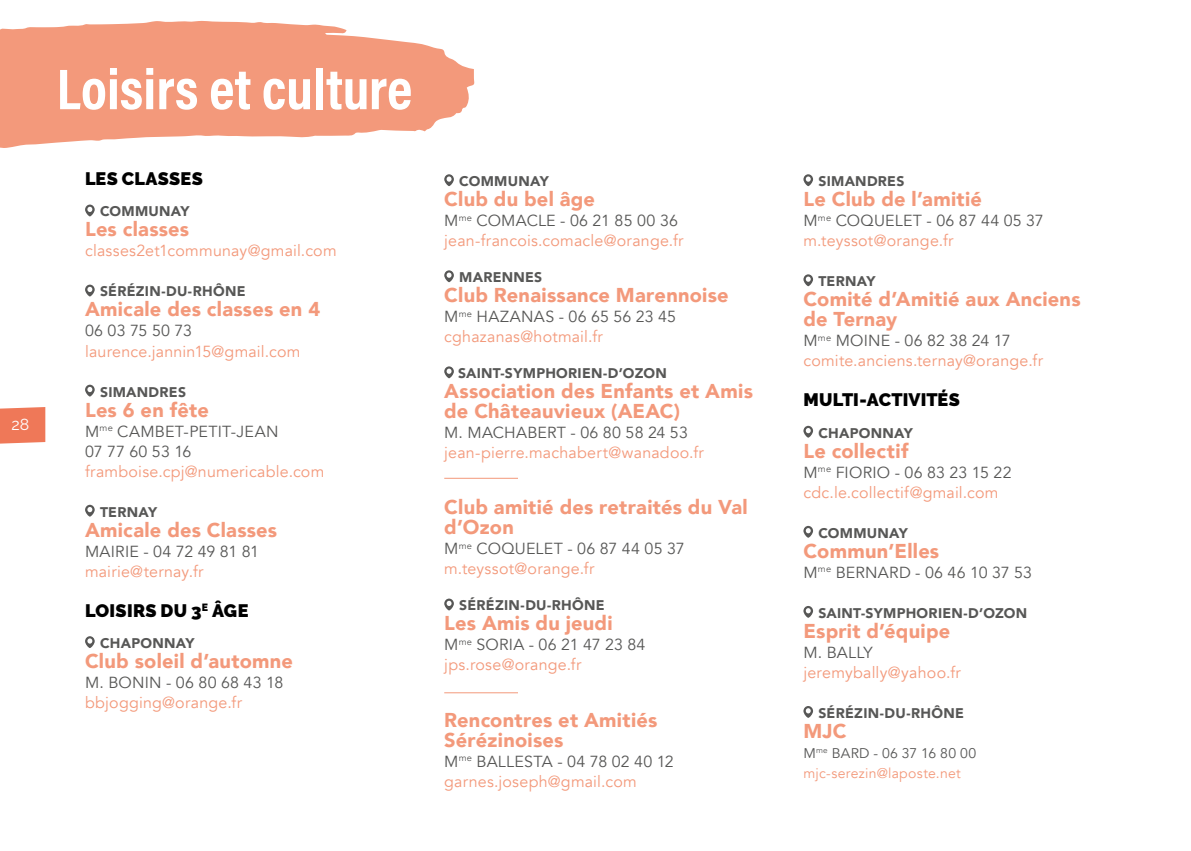
<style>
.page{position:relative;width:1191px;height:851px;background:#fff}
.page>*{position:absolute;margin:0;border:0;box-sizing:border-box;transform-origin:0 0}
.t1{font:58px "Acumin Variable Concept";color:#fff}
.t2{font:900 20px/20px "Avenir";letter-spacing:.01em;color:#f3997b}
.t3{font:900 18px "Raleway";letter-spacing:.01em;color:#000}
.t4{font:16px/20px "Avenir";letter-spacing:.015em;color:#f3997b}
.t5{font:16px/20px "Avenir";letter-spacing:.015em;color:#575756}
.t6{font:16px "Raleway";color:#fff}
.t7{font:900 14px "Avenir";letter-spacing:.02em;color:#575756}
.t8{font:14px/20px "Avenir";letter-spacing:.02em;color:#f3997b}
.s1{color:#575756}
.s2{color:#f3997b}
</style>
<div class="page">
<svg style="left:0;top:407px;width:45px;height:37px;background:#ef7f60"></svg>
<svg style="left:85px;top:204px;width:10px;height:12px"></svg>
<svg style="left:85px;top:284px;width:10px;height:12px"></svg>
<svg style="left:85px;top:384px;width:10px;height:12px"></svg>
<svg style="left:85px;top:504px;width:10px;height:12px"></svg>
<svg style="left:85px;top:636px;width:10px;height:12px"></svg>
<svg style="left:444px;top:174px;width:10px;height:12px"></svg>
<svg style="left:444px;top:270px;width:10px;height:12px"></svg>
<svg style="left:444px;top:366px;width:10px;height:12px"></svg>
<hr style="left:444px;top:478px;width:74px;height:1px;background:#f3997b">
<svg style="left:444px;top:598px;width:10px;height:12px"></svg>
<hr style="left:444px;top:692px;width:74px;height:1px;background:#f3997b">
<svg style="left:803px;top:174px;width:10px;height:12px"></svg>
<svg style="left:803px;top:274px;width:10px;height:12px"></svg>
<svg style="left:803px;top:426px;width:10px;height:11px"></svg>
<svg style="left:803px;top:526px;width:10px;height:11px"></svg>
<svg style="left:803px;top:606px;width:10px;height:11px"></svg>
<svg style="left:803px;top:706px;width:10px;height:11px"></svg>
<svg style="left:0;top:21px;width:475px;height:127px;fill:#f3997b"></svg>
<p class="t6" style="left:11px;top:415px;width:19px">28</p>
<h1 class="t1" style="left:57px;top:49px;width:357px">Loisirs et culture</h1>
<p class="t3" style="left:85px;top:168px;width:119px">LES CLASSES</p>
<p class="t7" style="left:100px;top:199px;width:91px">COMMUNAY</p>
<p class="t2" style="left:85px;top:219px;width:106px">Les classes</p>
<p class="t4" style="left:85px;top:241px;width:253px">classes2et1communay@gmail.com</p>
<p class="t7" style="left:100px;top:279px;width:147px">SÉRÉZIN-DU-RHÔNE</p>
<p class="t2" style="left:85px;top:299px;width:237px">Amicale des classes en 4</p>
<p class="t5" style="left:85px;top:321px;width:108px">06 03 75 50 73</p>
<p class="t4" style="left:85px;top:341px;width:217px">laurence.jannin15@gmail.com</p>
<p class="t7" style="left:100px;top:379px;width:87px">SIMANDRES</p>
<p class="t2" style="left:85px;top:399px;width:125px">Les 6 en fête</p>
<p class="t5" style="left:85px;top:421px;width:195px">M<sup>me</sup> CAMBET-PETIT-JEAN<br>07 77 60 53 16</p>
<p class="t4" style="left:85px;top:461px;width:241px">framboise.cpj@numericable.com</p>
<p class="t7" style="left:100px;top:499px;width:59px">TERNAY</p>
<p class="t2" style="left:85px;top:519px;width:194px">Amicale des Classes</p>
<p class="t5" style="left:85px;top:541px;width:176px">MAIRIE - 04 72 49 81 81</p>
<p class="t4" style="left:85px;top:561px;width:120px">mairie@ternay.fr</p>
<p class="t3" style="left:85px;top:599px;width:165px">LOISIRS DU 3<sup>E</sup> ÂGE</p>
<p class="t7" style="left:100px;top:631px;width:96px">CHAPONNAY</p>
<p class="t2" style="left:85px;top:650px;width:209px">Club soleil d’automne</p>
<p class="t5" style="left:85px;top:672px;width:200px">M. BONIN - 06 80 68 43 18</p>
<p class="t4" style="left:85px;top:692px;width:158px">bbjogging@orange.fr</p>
<p class="t7" style="left:459px;top:169px;width:91px">COMMUNAY</p>
<p class="t2" style="left:444px;top:189px;width:152px">Club du bel âge</p>
<p class="t4" style="left:444px;top:211px;width:241px"><span class="s1">M</span><sup>me</sup> <span class="s1">COMACLE - 06 21 85 00 36 </span>jean-francois.comacle@orange.fr</p>
<p class="t7" style="left:459px;top:265px;width:85px">MARENNES</p>
<p class="t2" style="left:444px;top:285px;width:286px">Club Renaissance Marennoise</p>
<p class="t4" style="left:444px;top:307px;width:233px"><span class="s1">M</span><sup>me</sup> <span class="s1">HAZANAS - 06 65 56 23 45 </span>cghazanas@hotmail.fr</p>
<p class="t7" style="left:458px;top:361px;width:210px">SAINT-SYMPHORIEN-D’OZON</p>
<p class="t2" style="left:444px;top:381px;width:310px">Association des Enfants et Amis de Châteauvieux (AEAC)</p>
<p class="t5" style="left:444px;top:423px;width:245px">M. MACHABERT - 06 80 58 24 53</p>
<p class="t4" style="left:444px;top:443px;width:261px">jean-pierre.machabert@wanadoo.fr</p>
<p class="t2" style="left:444px;top:497px;width:305px">Club amitié des retraités du Val d’Ozon</p>
<p class="t5" style="left:444px;top:539px;width:242px">M<sup>me</sup> COQUELET - 06 87 44 05 37 <span class="s2">m.teyssot@orange.fr</span></p>
<p class="t7" style="left:459px;top:593px;width:147px">SÉRÉZIN-DU-RHÔNE</p>
<p class="t2" style="left:444px;top:613px;width:170px">Les Amis du jeudi</p>
<p class="t4" style="left:444px;top:635px;width:203px"><span class="s1">M</span><sup>me</sup> <span class="s1">SORIA - 06 21 47 23 84 </span>jps.rose@orange.fr</p>
<p class="t2" style="left:444px;top:709px;width:214px">Rencontres et Amitiés<br>Sérézinoises</p>
<p class="t4" style="left:444px;top:751px;width:231px"><span class="s1">M</span><sup>me</sup> <span class="s1">BALLESTA - 04 78 02 40 12 </span>garnes.joseph@gmail.com</p>
<p class="t7" style="left:818px;top:169px;width:87px">SIMANDRES</p>
<p class="t2" style="left:803px;top:189px;width:180px">Le Club de l’amitié</p>
<p class="t5" style="left:803px;top:211px;width:242px">M<sup>me</sup> COQUELET - 06 87 44 05 37 <span class="s2">m.teyssot@orange.fr</span></p>
<p class="t7" style="left:818px;top:269px;width:59px">TERNAY</p>
<p class="t2" style="left:803px;top:289px;width:279px">Comité d’Amitié aux Anciens de Ternay</p>
<p class="t4" style="left:803px;top:331px;width:241px"><span class="s1">M</span><sup>me</sup> <span class="s1">MOINE - 06 82 38 24 17 </span>comite.anciens.ternay@orange.fr</p>
<p class="t3" style="left:803px;top:389px;width:158px">MULTI-ACTIVITÉS</p>
<p class="t7" style="left:818px;top:420px;width:96px">CHAPONNAY</p>
<p class="t2" style="left:803px;top:440px;width:106px">Le collectif</p>
<p class="t4" style="left:803px;top:462px;width:210px"><span class="s1">M</span><sup>me</sup> <span class="s1">FIORIO - 06 83 23 15 22 </span>cdc.le.collectif@gmail.com</p>
<p class="t7" style="left:818px;top:520px;width:91px">COMMUNAY</p>
<p class="t2" style="left:803px;top:540px;width:137px">Commun’Elles</p>
<p class="t5" style="left:803px;top:562px;width:230px">M<sup>me</sup> BERNARD - 06 46 10 37 53</p>
<p class="t7" style="left:818px;top:600px;width:210px">SAINT-SYMPHORIEN-D’OZON</p>
<p class="t2" style="left:803px;top:620px;width:148px">Esprit d’équipe</p>
<p class="t5" style="left:803px;top:642px;width:71px">M. BALLY</p>
<p class="t4" style="left:803px;top:662px;width:159px">jeremybally@yahoo.fr</p>
<p class="t7" style="left:818px;top:700px;width:147px">SÉRÉZIN-DU-RHÔNE</p>
<p class="t2" style="left:803px;top:720px;width:44px">MJC</p>
<p class="t8" style="left:803px;top:743px;width:174px"><span class="s1">M</span><sup>me</sup> <span class="s1">BARD - 06 37 16 80 00 </span>mjc-serezin@laposte.net</p>
</div>
